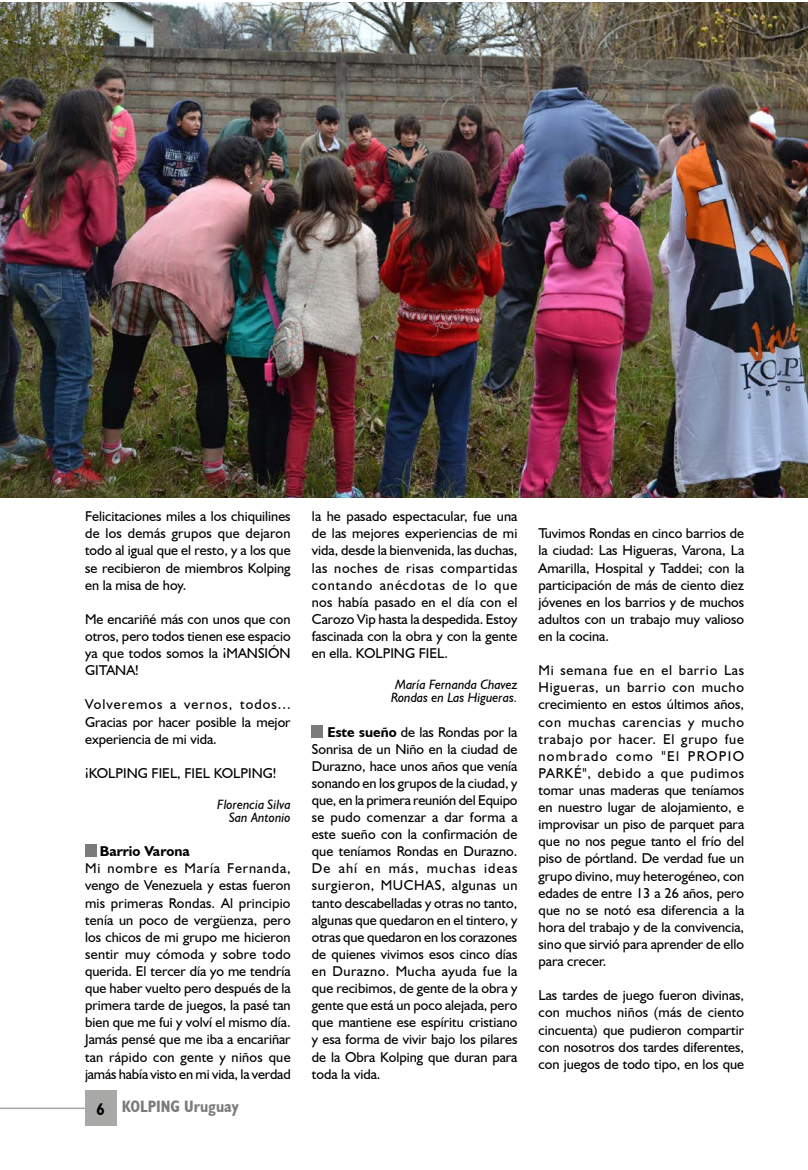
<style>
.page{position:relative;width:808px;height:1170px;background:#fff}
.page>*{position:absolute;margin:0;border:0;box-sizing:border-box;transform-origin:0 0}
.t1{font:700 condensed 16.5px "Humanist 521 BT";color:#7c7b7b}
.t2{font:14.25px/17.1px "Humanist 521 BT";color:#000;text-align:justify}
.t3{font:700 14.25px "Humanist 521 BT";color:#000}
.t4{font:italic 13.5px/13.5px "Humanist 521 BT";color:#000;text-align:right}
.s1{color:#000}
.s2{font-weight:700}
</style>
<div class="page">
<div style="left:85px;top:1090px;width:31px;height:36px;background:#a8a8a7"></div>
<hr style="left:0;top:1107px;width:87px;height:1px;background:#a8a8a7">
<div style="left:85px;top:844px;width:11px;height:12px;background:#7c7b7b"></div>
<div style="left:312px;top:725px;width:11px;height:13px;background:#7c7b7b"></div>
<img style="left:0;top:2px;width:808px;height:495px">
<p class="t2" style="left:85px;top:507px;width:207px">Felicitaciones miles a los chiquilines de los demás grupos que dejaron todo al igual que el resto, y a los que se recibieron de miembros Kolping en la misa de hoy.</p>
<p class="t2" style="left:85px;top:610px;width:207px">Me encariñé más con unos que con otros, pero todos tienen ese espacio ya que todos somos la ¡MANSIÓN GITANA!</p>
<p class="t2" style="left:85px;top:695px;width:207px">Volveremos a vernos, todos...<br>Gracias por hacer posible la mejor experiencia de mi vida.</p>
<p class="t2" style="left:85px;top:764px;width:193px">¡KOLPING FIEL, FIEL KOLPING!</p>
<p class="t4" style="left:217px;top:796px;width:75px">Florencia Silva<br>San Antonio</p>
<p class="t3" style="left:100px;top:842px;width:92px">Barrio Varona</p>
<p class="t2" style="left:85px;top:859px;width:207px">Mi nombre es María Fernanda, vengo de Venezuela y estas fueron mis primeras Rondas. Al principio tenía un poco de vergüenza, pero los chicos de mi grupo me hicieron sentir muy cómoda y sobre todo querida. El tercer día yo me tendría que haber vuelto pero después de la primera tarde de juegos, la pasé tan bien que me fui y volví el mismo día.<br>Jamás pensé que me iba a encariñar tan rápido con gente y niños que jamás había visto en mi vida, la verdad</p>
<p class="t1" style="left:97px;top:1096px;width:143px"><span class="s1">6</span> KOLPING Uruguay</p>
<p class="t2" style="left:312px;top:507px;width:207px">la he pasado espectacular, fue una de las mejores experiencias de mi vida, desde la bienvenida, las duchas, las noches de risas compartidas contando anécdotas de lo que nos había pasado en el día con el Carozo Vip hasta la despedida. Estoy fascinada con la obra y con la gente en ella. KOLPING FIEL.</p>
<p class="t4" style="left:391px;top:677px;width:128px;text-align:left">María Fernanda Chavez<br>Rondas en Las Higueras.</p>
<p class="t2" style="left:312px;top:722px;width:207px;text-indent:16px"><span class="s2">Este sueño</span> de las Rondas por la Sonrisa de un Niño en la ciudad de Durazno, hace unos años que venía sonando en los grupos de la ciudad, y que, en la primera reunión del Equipo se pudo comenzar a dar forma a este sueño con la confirmación de que teníamos Rondas en Durazno.<br>De ahí en más, muchas ideas surgieron, MUCHAS, algunas un tanto descabelladas y otras no tanto, algunas que quedaron en el tintero, y otras que quedaron en los corazones de quienes vivimos esos cinco días en Durazno. Mucha ayuda fue la que recibimos, de gente de la obra y gente que está un poco alejada, pero que mantiene ese espíritu cristiano y esa forma de vivir bajo los pilares de la Obra Kolping que duran para toda la vida.</p>
<p class="t2" style="left:539px;top:524px;width:207px">Tuvimos Rondas en cinco barrios de la ciudad: Las Higueras, Varona, La Amarilla, Hospital y Taddei; con la participación de más de ciento diez jóvenes en los barrios y de muchos adultos con un trabajo muy valioso en la cocina.</p>
<p class="t2" style="left:539px;top:661px;width:207px">Mi semana fue en el barrio Las Higueras, un barrio con mucho crecimiento en estos últimos años, con muchas carencias y mucho trabajo por hacer. El grupo fue nombrado como "El PROPIO PARKÉ", debido a que pudimos tomar unas maderas que teníamos en nuestro lugar de alojamiento, e improvisar un piso de parquet para que no nos pegue tanto el frío del piso de pórtland. De verdad fue un grupo divino, muy heterogéneo, con edades de entre 13 a 26 años, pero que no se notó esa diferencia a la hora del trabajo y de la convivencia, sino que sirvió para aprender de ello para crecer.</p>
<p class="t2" style="left:539px;top:986px;width:207px">Las tardes de juego fueron divinas, con muchos niños (más de ciento cincuenta) que pudieron compartir con nosotros dos tardes diferentes, con juegos de todo tipo, en los que</p>
</div>
